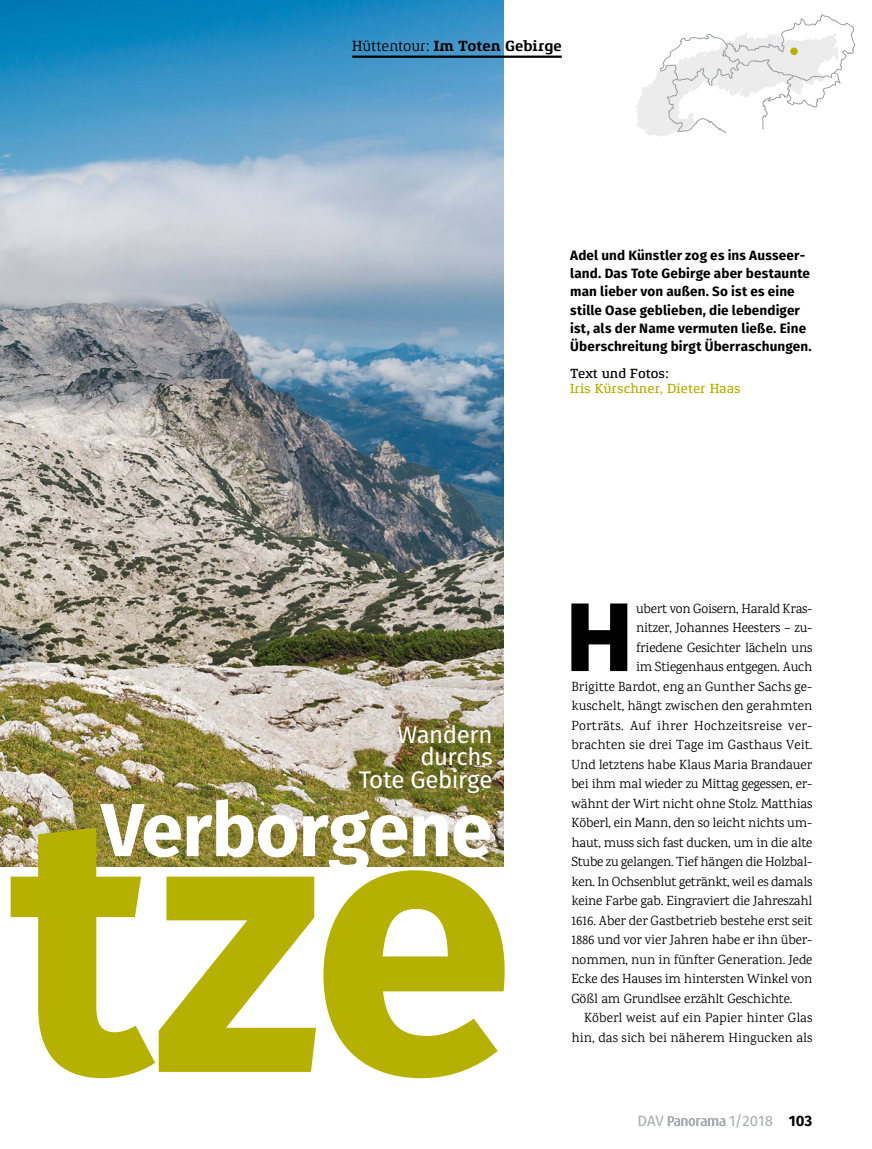
<style>
.page{position:relative;width:872px;height:1149px;background:#fff}
.page>*{position:absolute;margin:0;border:0;box-sizing:border-box;transform-origin:0 0}
.t1{font:700 367.5px "Fira Sans";color:#b6b100}
.t2{font:900 101.25px "Maven Pro";color:#000}
.t3{font:700 75px "Fira Sans";letter-spacing:-.01em;color:#fff}
.t4{font:24px/22.5px "Fira Sans";letter-spacing:-.02em;color:#fff;text-align:right}
.t5{font:700 15px "Xenois Slab Pro";letter-spacing:-.005em;color:#000}
.t6{font:15px "Fira Sans";color:#a5acaf}
.t7{font:13.5px "Karma";letter-spacing:-.005em;color:#000}
.t8{font:700 13.5px/18px "Fira Sans";letter-spacing:.01em;color:#000}
.t9{font:13.5px "Karma";letter-spacing:.025em;color:#000}
.t10{font:500 13.5px "Xenois Slab Pro";color:#b6b100}
.t11{font:500 13.5px "Xenois Slab Pro";color:#000}
.s1{font-weight:400}
.s2{font-weight:700;color:#000}
</style>
<div class="page">
<svg style="left:667px;top:1116px;width:58px;height:9px"></svg>
<svg style="left:636px;top:14px;width:220px;height:123px"></svg>
<div style="left:790px;top:48px;width:8px;height:7px;background:#b6b100;border-radius:50%"></div>
<img style="left:0;top:0;width:503px;height:866px">
<hr style="left:352px;top:56px;width:210px;height:2px;background:#000">
<p class="t5" style="left:352px;top:38px;width:211px"><span class="s1">Hüttentour:</span> Im Toten Gebirge</p>
<p class="t8" style="left:570px;top:246px;width:243px">Adel und Künstler zog es ins Ausseer&shy;land. Das Tote Gebirge aber bestaunte man lieber von außen. So ist es eine stille Oase geblieben, die lebendiger ist, als der Name vermuten ließe. Eine Überschreitung birgt Überraschungen.</p>
<p class="t11" style="left:570px;top:366px;width:100px">Text und Fotos:</p>
<p class="t10" style="left:570px;top:381px;width:172px">Iris Kürschner, Dieter Haas</p>
<h3 class="t4" style="left:359px;top:722px;width:135px">Wandern durchs<br>Tote Gebirge</h3>
<h3 class="t3" style="left:101px;top:766px;width:393px">Verborgene</h3>
<h1 class="t1" style="left:10px;top:633px;width:507px">tze</h1>
<h2 class="t2" style="left:562px;top:573px;width:75px">H</h2>
<p class="t7" style="left:636px;top:599px;width:178px">ubert von Goisern, Harald Kras-</p>
<p class="t7" style="left:636px;top:619px;width:178px">nitzer, Johannes Heesters – zu-</p>
<p class="t7" style="left:636px;top:638px;width:178px">friedene Gesichter lächeln uns</p>
<p class="t7" style="left:636px;top:658px;width:178px">im Stiegenhaus entgegen. Auch</p>
<p class="t7" style="left:571px;top:677px;width:242px">Brigitte Bardot, eng an Gunther Sachs ge-</p>
<p class="t7" style="left:571px;top:697px;width:242px">kuschelt, hängt zwischen den gerahmten</p>
<p class="t9" style="left:571px;top:716px;width:242px">Porträts. Auf ihrer Hochzeitsreise ver-</p>
<p class="t7" style="left:571px;top:736px;width:242px">brachten sie drei Tage im Gasthaus Veit.</p>
<p class="t7" style="left:571px;top:755px;width:242px">Und letztens habe Klaus Maria Brandauer</p>
<p class="t7" style="left:571px;top:775px;width:242px">bei ihm mal wieder zu Mittag gegessen, er-</p>
<p class="t7" style="left:571px;top:794px;width:242px">wähnt der Wirt nicht ohne Stolz. Matthias</p>
<p class="t7" style="left:571px;top:814px;width:242px">Köberl, ein Mann, den so leicht nichts um-</p>
<p class="t7" style="left:571px;top:833px;width:242px">haut, muss sich fast ducken, um in die alte</p>
<p class="t7" style="left:571px;top:853px;width:242px">Stube zu gelangen. Tief hängen die Holzbal-</p>
<p class="t7" style="left:571px;top:872px;width:242px">ken. In Ochsenblut getränkt, weil es damals</p>
<p class="t7" style="left:571px;top:892px;width:242px">keine Farbe gab. Eingraviert die Jahreszahl</p>
<p class="t7" style="left:571px;top:911px;width:243px">1616. Aber der Gastbetrieb bestehe erst seit</p>
<p class="t7" style="left:571px;top:931px;width:242px">1886 und vor vier Jahren habe er ihn über-</p>
<p class="t7" style="left:571px;top:950px;width:242px">nommen, nun in fünfter Generation. Jede</p>
<p class="t7" style="left:571px;top:970px;width:242px">Ecke des Hauses im hintersten Winkel von</p>
<p class="t7" style="left:571px;top:989px;width:222px">Gößl am Grundlsee erzählt Geschichte.</p>
<p class="t7" style="left:584px;top:1009px;width:230px">Köberl weist auf ein Papier hinter Glas</p>
<p class="t7" style="left:571px;top:1028px;width:242px">hin, das sich bei näherem Hingucken als</p>
<p class="t6" style="left:637px;top:1109px;width:28px">DAV</p>
<p class="t6" style="left:729px;top:1109px;width:85px">1/2018 <span class="s2">103</span></p>
</div>
